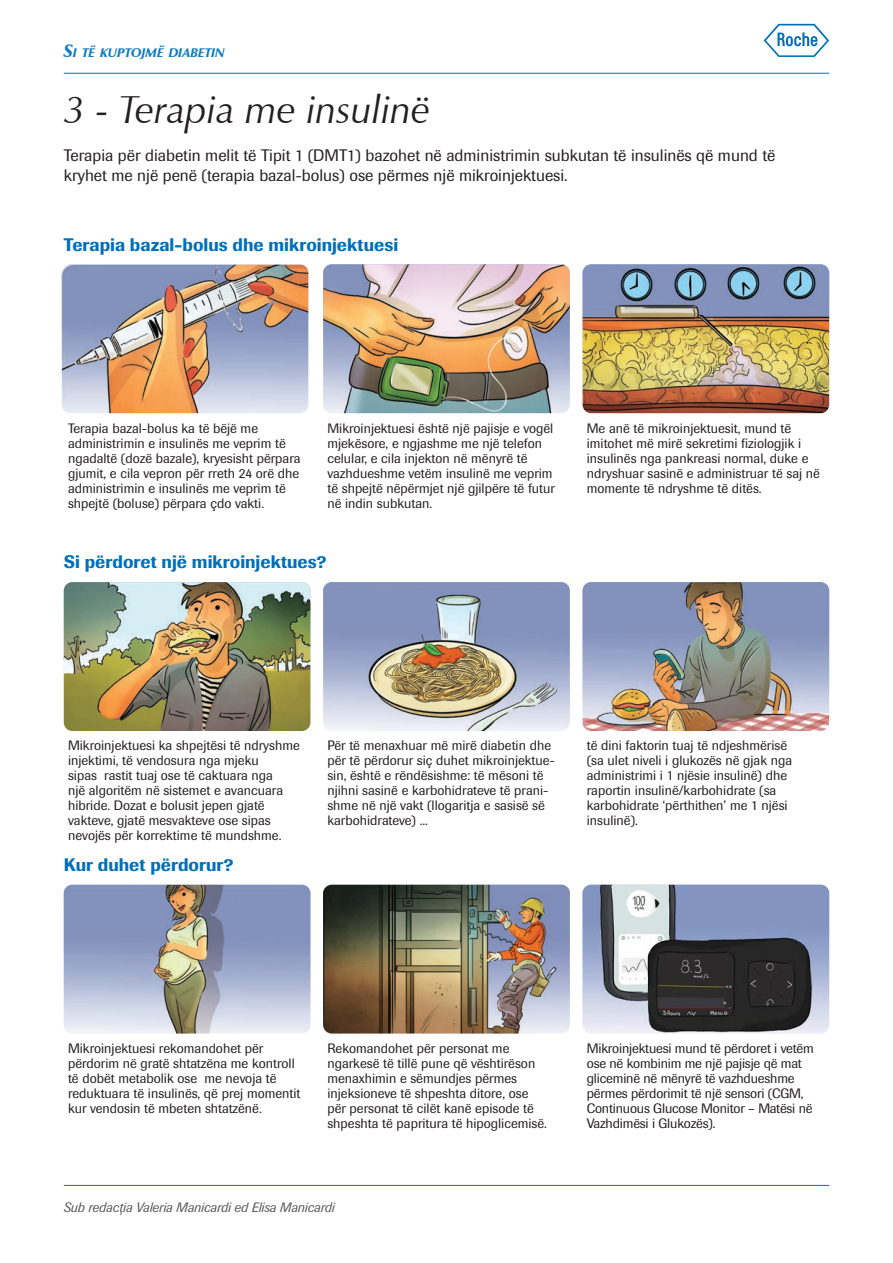
<style>
.page{position:relative;width:893px;height:1263px;background:#fff}
.page>*{position:absolute;margin:0;border:0;box-sizing:border-box;transform-origin:0 0}
.t1{font:italic 39px "Zapf Humanist 601 BT";color:#231f20}
.t2{font:500 18px "Imago Pro";color:#006fba}
.t3{font:16.5px/19.8px "Imago Pro";color:#231f20}
.t4{font:13.5px/15px "Imago Pro";color:#231f20}
.t5{font:italic 13.5px "Imago Pro";letter-spacing:-.01em;color:#57585a}
.t6{font:italic 900 12.6px "Zapf Humanist 601 BT";letter-spacing:-.005em;color:#107cc1}
.s1{font-size:18px}
</style>
<div class="page">
<svg style="left:764px;top:24px;width:65px;height:33px"></svg>
<hr style="left:64px;top:73px;width:765px;height:1px;background:#006fba">
<hr style="left:64px;top:1185px;width:765px;height:1px;background:#006fba">
<img style="left:64px;top:582px;width:246px;height:149px">
<img style="left:64px;top:885px;width:246px;height:148px">
<img style="left:323px;top:264px;width:247px;height:149px">
<img style="left:323px;top:582px;width:247px;height:149px">
<img style="left:323px;top:885px;width:247px;height:148px">
<img style="left:583px;top:885px;width:246px;height:148px">
<img style="left:583px;top:264px;width:246px;height:149px">
<img style="left:583px;top:582px;width:246px;height:149px">
<img style="left:62px;top:264px;width:246px;height:149px">
<p class="t6" style="left:64px;top:45px;width:163px"><span class="s1">S</span>I TË KUPTOJMË DIABETIN</p>
<p class="t1" style="left:64px;top:86px;width:368px">3 - Terapia me insulinë</p>
<p class="t3" style="left:64px;top:145px;width:713px">Terapia për diabetin melit të Tipit 1 (DMT1) bazohet në administrimin subkutan të insulinës që mund të kryhet me një penë (terapia bazal-bolus) ose përmes një mikroinjektuesi.</p>
<p class="t2" style="left:64px;top:233px;width:336px">Terapia bazal-bolus dhe mikroinjektuesi</p>
<p class="t4" style="left:68px;top:420px;width:234px">Terapia bazal-bolus ka të bëjë me administrimin e insulinës me veprim të ngadaltë (dozë bazale), kryesisht përpara gjumit, e cila vepron për rreth 24 orë dhe administrimin e insulinës me veprim të shpejtë (boluse) përpara çdo vakti.</p>
<p class="t4" style="left:327px;top:420px;width:229px">Mikroinjektuesi është një pajisje e vogël mjekësore, e ngjashme me një telefon celular, e cila injekton në mënyrë të vazhdueshme vetëm insulinë me veprim të shpejtë nëpërmjet një gjilpëre të futur në indin subkutan.</p>
<p class="t2" style="left:64px;top:550px;width:264px">Si përdoret një mikroinjektues?</p>
<p class="t4" style="left:587px;top:420px;width:235px">Me anë të mikroinjektuesit, mund të imitohet më mirë sekretimi fiziologjik i insulinës nga pankreasi normal, duke e ndryshuar sasinë e administruar të saj në momente të ndryshme të ditës.</p>
<p class="t4" style="left:68px;top:738px;width:233px">Mikroinjektuesi ka shpejtësi të ndryshme injektimi, të vendosura nga mjeku<br>sipas rastit tuaj ose të caktuara nga<br>një algoritëm në sistemet e avancuara hibride. Dozat e bolusit jepen gjatë vakteve, gjatë mesvakteve ose sipas nevojës për korrektime të mundshme.</p>
<p class="t2" style="left:64px;top:852px;width:171px">Kur duhet përdorur?</p>
<p class="t4" style="left:327px;top:738px;width:229px">Për të menaxhuar më mirë diabetin dhe për të përdorur siç duhet mikroinjektue&shy;sin, është e rëndësishme: të mësoni të njihni sasinë e karbohidrateve të prani&shy;shme në një vakt (llogaritja e sasisë së karbohidrateve) ...</p>
<p class="t4" style="left:587px;top:738px;width:207px">të dini faktorin tuaj të ndjeshmërisë (sa ulet niveli i glukozës në gjak nga administrimi i 1 njësie insulinë) dhe raportin insulinë/karbohidrate (sa karbohidrate ‘përthithen’ me 1 njësi insulinë).</p>
<p class="t4" style="left:68px;top:1040px;width:234px">Mikroinjektuesi rekomandohet për përdorim në gratë shtatzëna me kontroll të dobët metabolik ose me nevoja të reduktuara të insulinës, që prej momentit kur vendosin të mbeten shtatzënë.</p>
<p class="t4" style="left:327px;top:1040px;width:221px">Rekomandohet për personat me ngarkesë të tillë pune që vështirëson menaxhimin e sëmundjes përmes injeksioneve të shpeshta ditore, ose për personat të cilët kanë episode të shpeshta të papritura të hipoglicemisë.</p>
<p class="t4" style="left:587px;top:1040px;width:228px">Mikroinjektuesi mund të përdoret i vetëm ose në kombinim me një pajisje që mat gliceminë në mënyrë të vazhdueshme përmes përdorimit të një sensori (CGM, Continuous Glucose Monitor – Matësi në Vazhdimësi i Glukozës).</p>
<p class="t5" style="left:64px;top:1198px;width:273px">Sub redacţia Valeria Manicardi ed Elisa Manicardi</p>
</div>
